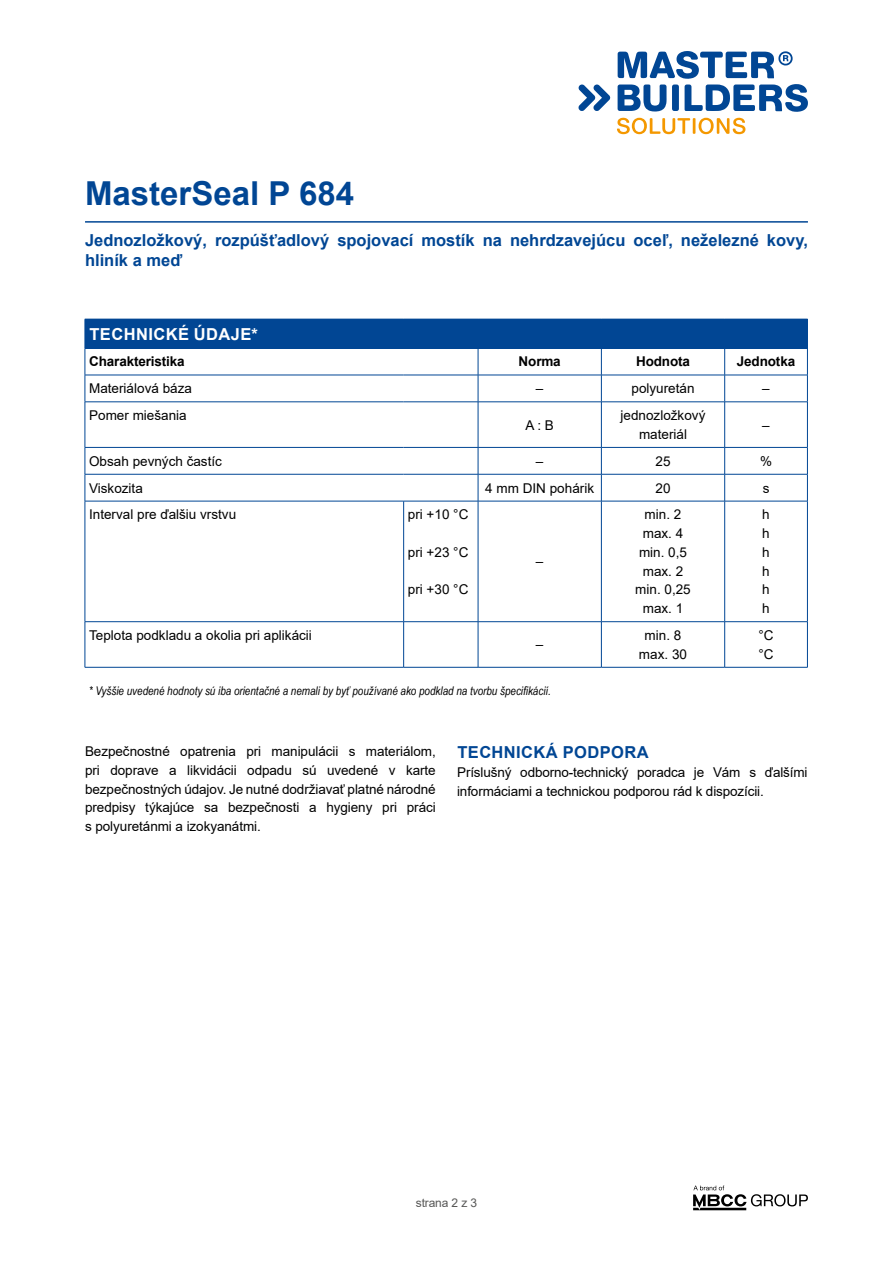
<style>
.page{position:relative;width:893px;height:1263px;background:#fff}
.page>*{position:absolute;margin:0;border:0;box-sizing:border-box;transform-origin:0 0}
.t1{font:700 33px "Arial";color:#014694}
.t2{font:700 16.5px/19.8px "Arial";color:#014694}
.t3{font:700 16.5px "Arial";letter-spacing:.025em;color:#014694}
.t4{font:700 16.5px "Arial";letter-spacing:.025em;color:#fff}
.t5{font:13.5px/18.8px "Arial";color:#000;text-align:center}
.t6{font:700 13.5px "Arial";letter-spacing:-.01em;color:#000}
.t7{font:italic 12px "Arial Narrow";color:#000}
.t8{font:12px "Arial";letter-spacing:-.01em;color:#575756}
</style>
<div class="page">
<hr style="left:85px;top:221px;width:723px;height:2px;background:#014694">
<svg style="left:617px;top:118px;width:128px;height:16px"></svg>
<svg style="left:578px;top:85px;width:32px;height:26px"></svg>
<svg style="left:618px;top:51px;width:190px;height:61px"></svg>
<svg style="left:693px;top:1185px;width:115px;height:25px"></svg>
<div style="left:85px;top:319px;width:722px;height:29px;background:#014694"></div>
<svg style="left:601px;top:349px;width:1px;height:53px"></svg>
<svg style="left:724px;top:349px;width:1px;height:53px"></svg>
<hr style="left:601px;top:402px;width:1px;height:45px;background:#014694">
<hr style="left:724px;top:402px;width:1px;height:45px;background:#014694">
<hr style="left:807px;top:402px;width:1px;height:45px;background:#014694">
<hr style="left:478px;top:447px;width:123px;height:1px;background:#014694">
<hr style="left:601px;top:447px;width:124px;height:1px;background:#014694">
<hr style="left:725px;top:447px;width:83px;height:1px;background:#014694">
<hr style="left:478px;top:474px;width:123px;height:1px;background:#014694">
<hr style="left:601px;top:474px;width:124px;height:1px;background:#014694">
<svg style="left:601px;top:448px;width:1px;height:53px"></svg>
<hr style="left:725px;top:474px;width:83px;height:1px;background:#014694">
<svg style="left:724px;top:448px;width:1px;height:53px"></svg>
<svg style="left:807px;top:448px;width:1px;height:53px"></svg>
<hr style="left:85px;top:501px;width:1px;height:120px;background:#014694">
<hr style="left:403px;top:501px;width:1px;height:120px;background:#014694">
<hr style="left:478px;top:501px;width:123px;height:1px;background:#014694">
<hr style="left:478px;top:501px;width:1px;height:120px;background:#014694">
<hr style="left:601px;top:501px;width:124px;height:1px;background:#014694">
<hr style="left:601px;top:501px;width:1px;height:120px;background:#014694">
<hr style="left:725px;top:501px;width:83px;height:1px;background:#014694">
<hr style="left:724px;top:501px;width:1px;height:120px;background:#014694">
<hr style="left:807px;top:501px;width:1px;height:120px;background:#014694">
<hr style="left:85px;top:621px;width:319px;height:1px;background:#014694">
<hr style="left:85px;top:622px;width:1px;height:45px;background:#014694">
<hr style="left:404px;top:621px;width:74px;height:1px;background:#014694">
<hr style="left:403px;top:622px;width:1px;height:45px;background:#014694">
<hr style="left:478px;top:621px;width:123px;height:1px;background:#014694">
<hr style="left:478px;top:622px;width:1px;height:45px;background:#014694">
<hr style="left:601px;top:621px;width:124px;height:1px;background:#014694">
<hr style="left:601px;top:622px;width:1px;height:45px;background:#014694">
<hr style="left:725px;top:621px;width:83px;height:1px;background:#014694">
<hr style="left:724px;top:622px;width:1px;height:45px;background:#014694">
<hr style="left:807px;top:622px;width:1px;height:45px;background:#014694">
<hr style="left:85px;top:667px;width:319px;height:1px;background:#014694">
<hr style="left:404px;top:667px;width:74px;height:1px;background:#014694">
<hr style="left:478px;top:667px;width:123px;height:1px;background:#014694">
<hr style="left:601px;top:667px;width:124px;height:1px;background:#014694">
<hr style="left:725px;top:667px;width:83px;height:1px;background:#014694">
<hr style="left:478px;top:375px;width:123px;height:1px;background:#014694">
<hr style="left:601px;top:375px;width:124px;height:1px;background:#014694">
<hr style="left:725px;top:375px;width:83px;height:1px;background:#014694">
<hr style="left:478px;top:402px;width:123px;height:1px;background:#014694">
<hr style="left:601px;top:402px;width:124px;height:1px;background:#014694">
<hr style="left:725px;top:402px;width:83px;height:1px;background:#014694">
<hr style="left:85px;top:375px;width:319px;height:1px;background:#014694">
<hr style="left:404px;top:375px;width:74px;height:1px;background:#014694">
<svg style="left:478px;top:349px;width:1px;height:53px"></svg>
<hr style="left:85px;top:402px;width:319px;height:1px;background:#014694">
<hr style="left:85px;top:402px;width:1px;height:45px;background:#014694">
<hr style="left:404px;top:402px;width:74px;height:1px;background:#014694">
<hr style="left:478px;top:402px;width:1px;height:45px;background:#014694">
<hr style="left:85px;top:447px;width:319px;height:1px;background:#014694">
<hr style="left:404px;top:447px;width:74px;height:1px;background:#014694">
<hr style="left:85px;top:474px;width:319px;height:1px;background:#014694">
<svg style="left:85px;top:448px;width:1px;height:53px"></svg>
<hr style="left:404px;top:474px;width:74px;height:1px;background:#014694">
<svg style="left:478px;top:448px;width:1px;height:53px"></svg>
<hr style="left:85px;top:501px;width:319px;height:1px;background:#014694">
<hr style="left:404px;top:501px;width:74px;height:1px;background:#014694">
<svg style="left:85px;top:349px;width:1px;height:53px"></svg>
<svg style="left:807px;top:319px;width:1px;height:83px"></svg>
<hr style="left:85px;top:348px;width:319px;height:1px;background:#014694">
<hr style="left:404px;top:348px;width:74px;height:1px;background:#014694">
<hr style="left:478px;top:348px;width:123px;height:1px;background:#014694">
<hr style="left:601px;top:348px;width:124px;height:1px;background:#014694">
<hr style="left:725px;top:348px;width:83px;height:1px;background:#014694">
<h1 class="t1" style="left:85px;top:170px;width:271px">MasterSeal P 684</h1>
<p class="t2" style="left:85px;top:230px;width:724px">Jednozložkový, rozpúšťadlový spojovací mostík na nehrdzavejúcu oceľ, neželezné kovy, hliník a meď</p>
<p class="t4" style="left:89px;top:322px;width:170px">TECHNICKÉ ÚDAJE*</p>
<p class="t6" style="left:89px;top:352px;width:97px">Charakteristika</p>
<p class="t6" style="left:519px;top:352px;width:44px">Norma</p>
<p class="t6" style="left:636px;top:352px;width:55px">Hodnota</p>
<p class="t6" style="left:737px;top:352px;width:60px">Jednotka</p>
<p class="t5" style="left:89px;top:379px;width:104px">Materiálová báza</p>
<p class="t5" style="left:536px;top:379px;width:9px">–</p>
<p class="t5" style="left:631px;top:379px;width:65px">polyuretán</p>
<p class="t5" style="left:762px;top:379px;width:9px">–</p>
<p class="t5" style="left:89px;top:406px;width:99px">Pomer miešania</p>
<p class="t5" style="left:525px;top:415px;width:30px">A : B</p>
<p class="t5" style="left:621px;top:406px;width:86px">jednozložkový materiál</p>
<p class="t5" style="left:762px;top:415px;width:9px">–</p>
<p class="t5" style="left:89px;top:452px;width:134px">Obsah pevných častíc</p>
<p class="t5" style="left:536px;top:452px;width:9px">–</p>
<p class="t5" style="left:655px;top:452px;width:17px">25</p>
<p class="t5" style="left:760px;top:452px;width:14px">%</p>
<p class="t5" style="left:89px;top:478px;width:55px">Viskozita</p>
<p class="t5" style="left:485px;top:478px;width:110px">4 mm DIN pohárik</p>
<p class="t5" style="left:655px;top:478px;width:17px">20</p>
<p class="t5" style="left:763px;top:478px;width:8px">s</p>
<p class="t5" style="left:89px;top:505px;width:149px">Interval pre ďalšiu vrstvu</p>
<p class="t5" style="left:408px;top:505px;width:62px">pri +10 °C</p>
<p class="t5" style="left:408px;top:543px;width:62px">pri +23 °C</p>
<p class="t5" style="left:408px;top:580px;width:62px">pri +30 °C</p>
<p class="t5" style="left:635px;top:505px;width:57px">min. 2 max. 4 min. 0,5 max. 2 min. 0,25 max. 1</p>
<p class="t5" style="left:762px;top:505px;width:9px;text-align:justify">h h h h h h</p>
<p class="t5" style="left:536px;top:552px;width:9px">–</p>
<p class="t5" style="left:89px;top:626px;width:224px">Teplota podkladu a okolia pri aplikácii</p>
<p class="t5" style="left:536px;top:635px;width:9px">–</p>
<p class="t7" style="left:89px;top:682px;width:463px">* Vyššie uvedené hodnoty sú iba orientačné a nemali by byť používané ako podklad na tvorbu špecifikácií.</p>
<p class="t5" style="left:639px;top:626px;width:50px">min. 8 max. 30</p>
<p class="t5" style="left:758px;top:626px;width:17px;text-align:left">°C °C</p>
<p class="t5" style="left:85px;top:742px;width:352px;text-align:justify">Bezpečnostné opatrenia pri manipulácii s materiálom, pri doprave a likvidácii odpadu sú uvedené v karte bezpečnostných údajov. Je nutné dodržiavať platné národné predpisy týkajúce sa bezpečnosti a hygieny pri práci s polyuretánmi a izokyanátmi.</p>
<p class="t3" style="left:457px;top:741px;width:193px">TECHNICKÁ PODPORA</p>
<p class="t5" style="left:457px;top:763px;width:352px;text-align:left">Príslušný odborno-technický poradca je Vám s ďalšími informáciami a technickou podporou rád k dispozícii.</p>
<p class="t8" style="left:416px;top:1194px;width:63px">strana 2 z 3</p>
</div>
